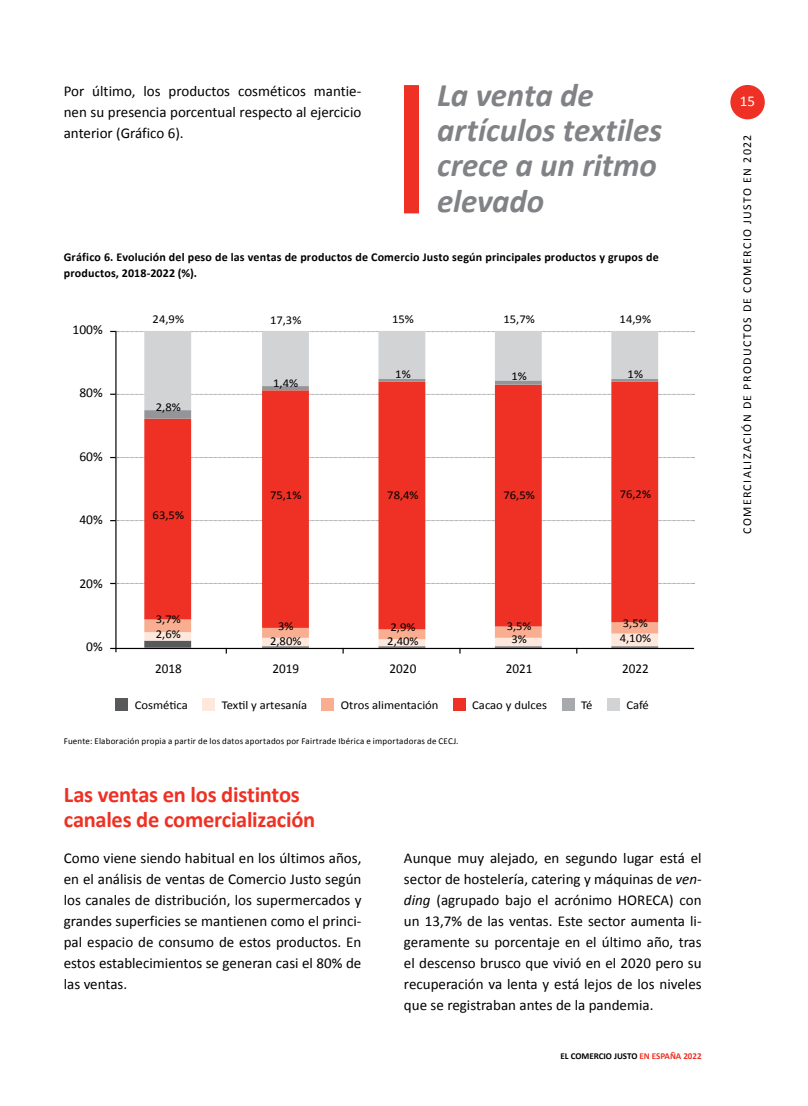
<style>
.page{position:relative;width:808px;height:1106px;background:#fff}
.page>*{position:absolute;margin:0;border:0;box-sizing:border-box;transform-origin:0 0}
.t1{font:italic 700 33px/35.4px "Calibri";letter-spacing:-.005em;color:#808285}
.t2{font:700 22.5px/25.5px "Calibri";letter-spacing:-.015em;color:#ee3124}
.t3{font:15px/21px "Calibri";color:#000;text-align:justify}
.t4{font:15px "Calibri";color:#fff}
.t5{font:13.5px "Calibri";color:#000}
.t6{font:12px "Calibri";letter-spacing:.1em;color:#000;scale:1.05 1}
.t7{font:700 12px/16.5px "Calibri";letter-spacing:.015em;color:#000}
.t8{font:12px "Calibri";letter-spacing:.1em;color:#000}
.t9{font:12px "Calibri";color:#000;scale:1.05 1}
.t10{font:9px "Calibri";letter-spacing:.025em;color:#000}
.t11{font:700 9px "Calibri";color:#000}
.s1{font-style:italic}
.s2{color:#ee3124}
</style>
<div class="page">
<div style="left:730px;top:85px;width:35px;height:34px;background:#ee3124;border-radius:50%"></div>
<div style="left:404px;top:85px;width:15px;height:128px;background:#ee3124"></div>
<div style="left:116px;top:698px;width:12px;height:12px;background:#58595b"></div>
<div style="left:202px;top:698px;width:13px;height:12px;background:#fee8dd"></div>
<div style="left:322px;top:698px;width:12px;height:12px;background:#f9ae91"></div>
<div style="left:453px;top:698px;width:13px;height:12px;background:#ee3124"></div>
<div style="left:562px;top:698px;width:13px;height:12px;background:#a7a9ac"></div>
<div style="left:607px;top:698px;width:13px;height:12px;background:#d1d3d4"></div>
<svg style="left:110px;top:583px;width:584px;height:1px"></svg>
<svg style="left:110px;top:520px;width:584px;height:1px"></svg>
<svg style="left:110px;top:457px;width:584px;height:1px"></svg>
<svg style="left:110px;top:331px;width:584px;height:1px"></svg>
<svg style="left:144px;top:418px;width:514px;height:201px"></svg>
<svg style="left:110px;top:379px;width:584px;height:39px"></svg>
<svg style="left:144px;top:331px;width:514px;height:79px"></svg>
<svg style="left:144px;top:619px;width:514px;height:34px"></svg>
<hr style="left:115px;top:331px;width:2px;height:321px;background:#000">
<hr style="left:110px;top:648px;width:584px;height:1px;background:#000">
<p class="t3" style="left:64px;top:80px;width:299px">Por último, los productos cosméticos mantie&shy;nen su presencia porcentual respecto al ejercicio anterior (Gráfico 6).</p>
<h1 class="t1" style="left:437px;top:75px;width:226px">La venta de artículos textiles crece a un ritmo elevado</h1>
<p class="t7" style="left:64px;top:248px;width:596px">Gráfico 6. Evolución del peso de las ventas de productos de Comercio Justo según principales productos y grupos de productos, 2018-2022 (%).</p>
<p class="t5" style="left:73px;top:321px;width:32px">100%</p>
<p class="t5" style="left:79px;top:384px;width:25px">80%</p>
<p class="t5" style="left:79px;top:448px;width:25px">60%</p>
<p class="t5" style="left:79px;top:511px;width:25px">40%</p>
<p class="t5" style="left:79px;top:575px;width:25px">20%</p>
<p class="t5" style="left:86px;top:638px;width:18px">0%</p>
<p class="t6" style="left:153px;top:311px;width:31px">24,9%</p>
<p class="t6" style="left:270px;top:312px;width:31px">17,3%</p>
<p class="t6" style="left:392px;top:311px;width:22px">15%</p>
<p class="t6" style="left:503px;top:311px;width:31px">15,7%</p>
<p class="t6" style="left:620px;top:311px;width:31px">14,9%</p>
<p class="t6" style="left:156px;top:399px;width:25px">2,8%</p>
<p class="t6" style="left:153px;top:507px;width:31px">63,5%</p>
<p class="t6" style="left:156px;top:611px;width:25px">3,7%</p>
<p class="t6" style="left:156px;top:626px;width:25px">2,6%</p>
<p class="t6" style="left:273px;top:375px;width:25px">1,4%</p>
<p class="t6" style="left:395px;top:367px;width:16px">1%</p>
<p class="t6" style="left:511px;top:369px;width:16px">1%</p>
<p class="t6" style="left:628px;top:367px;width:16px">1%</p>
<p class="t6" style="left:270px;top:487px;width:31px">75,1%</p>
<p class="t6" style="left:387px;top:487px;width:31px">78,4%</p>
<p class="t6" style="left:503px;top:487px;width:31px">76,5%</p>
<p class="t6" style="left:620px;top:486px;width:31px">76,2%</p>
<p class="t6" style="left:278px;top:618px;width:16px">3%</p>
<p class="t6" style="left:390px;top:619px;width:25px">2,9%</p>
<p class="t6" style="left:507px;top:618px;width:25px">3,5%</p>
<p class="t6" style="left:623px;top:615px;width:25px">3,5%</p>
<p class="t6" style="left:270px;top:633px;width:31px">2,80%</p>
<p class="t6" style="left:511px;top:632px;width:16px">3%</p>
<p class="t6" style="left:620px;top:631px;width:31px">4,10%</p>
<p class="t6" style="left:387px;top:633px;width:31px">2,40%</p>
<p class="t5" style="left:155px;top:660px;width:28px">2018</p>
<p class="t5" style="left:272px;top:660px;width:28px">2019</p>
<p class="t5" style="left:390px;top:660px;width:28px">2020</p>
<p class="t5" style="left:506px;top:660px;width:28px">2021</p>
<p class="t5" style="left:622px;top:660px;width:28px">2022</p>
<p class="t9" style="left:135px;top:697px;width:52px">Cosmética</p>
<p class="t9" style="left:222px;top:697px;width:83px">Textil y artesanía</p>
<p class="t6" style="left:341px;top:697px;width:94px">Otros alimentación</p>
<p class="t6" style="left:472px;top:697px;width:73px">Cacao y dulces</p>
<p class="t6" style="left:581px;top:697px;width:12px">Té</p>
<p class="t6" style="left:626px;top:697px;width:23px">Café</p>
<p class="t10" style="left:64px;top:735px;width:396px">Fuente: Elaboración propia a partir de los datos aportados por Fairtrade I bérica e importadoras de CECJ.</p>
<h2 class="t2" style="left:64px;top:781px;width:253px">Las ventas en los distintos canales de comercialización</h2>
<p class="t3" style="left:64px;top:846px;width:299px">Como viene siendo habitual en los últimos años, en el análisis de ventas de Comercio Justo según los canales de distribución, los supermercados y grandes superficies se mantienen como el princi&shy;pal espacio de consumo de estos productos. En estos establecimientos se generan casi el 80% de las ventas.</p>
<p class="t3" style="left:404px;top:846px;width:299px">Aunque muy alejado, en segundo lugar está el sector de hostelería, catering y máquinas de <span class="s1">ven&shy;ding</span> (agrupado bajo el acrónimo HORECA) con un 13,7% de las ventas. Este sector aumenta li&shy;geramente su porcentaje en el último año, tras el descenso brusco que vivió en el 2020 pero su recuperación va lenta y está lejos de los niveles que se registraban antes de la pandemia.</p>
<p class="t11" style="left:560px;top:1049px;width:143px">EL COMERCIO JUSTO <span class="s2">EN ESPAÑA 2022</span></p>
<p class="t4" style="left:740px;top:92px;width:17px">15</p>
<p class="t8" style="left:740px;top:534px;width:401px;rotate:-90deg">Comercialización de productos de Comercio Justo en 2022</p>
</div>
